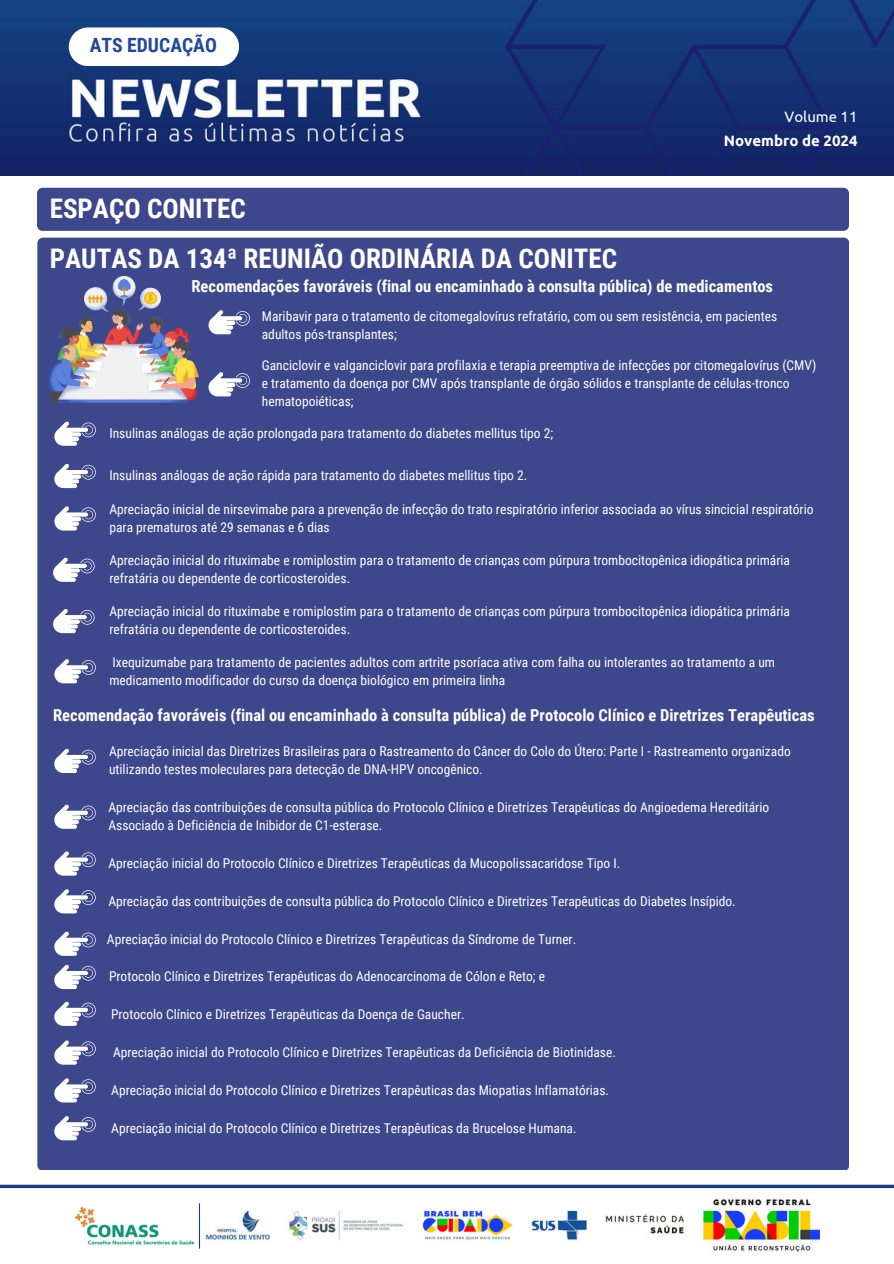
<style>
.page{position:relative;width:894px;height:1264px;background:#fff}
.page>*{position:absolute;margin:0;border:0;box-sizing:border-box;transform-origin:0 0}
.t1{font:700 27px "Roboto Condensed";color:#fff}
.t2{font:700 19.65px "Ubuntu";color:#21489c}
.t3{font:700 19.65px "Roboto Condensed";color:#21489c}
.t4{font:700 16.5px "Roboto Condensed";color:#fff}
.t5{font:700 15px "Ubuntu";color:#fff}
.t6{font:15px "Ubuntu";color:#fff}
.t7{font:13.5px/18px "Roboto Condensed";color:#fff}
</style>
<div class="page">
<img style="left:0;top:0;width:893px;height:176px">
<div style="left:37px;top:188px;width:811px;height:43px;background:#3d478b"></div>
<svg style="left:69px;top:27px;width:170px;height:48px"></svg>
<div style="left:37px;top:238px;width:812px;height:931px;background:#3d478b"></div>
<img style="left:50px;top:277px;width:148px;height:126px">
<svg style="left:208px;top:310px;width:42px;height:24px"></svg>
<svg style="left:54px;top:463px;width:42px;height:25px"></svg>
<svg style="left:54px;top:506px;width:42px;height:24px"></svg>
<svg style="left:53px;top:557px;width:42px;height:25px"></svg>
<svg style="left:54px;top:421px;width:42px;height:25px"></svg>
<svg style="left:53px;top:608px;width:42px;height:25px"></svg>
<svg style="left:54px;top:659px;width:42px;height:24px"></svg>
<svg style="left:54px;top:748px;width:42px;height:25px"></svg>
<svg style="left:208px;top:372px;width:42px;height:24px"></svg>
<svg style="left:54px;top:804px;width:42px;height:24px"></svg>
<svg style="left:54px;top:851px;width:42px;height:24px"></svg>
<svg style="left:54px;top:889px;width:42px;height:24px"></svg>
<svg style="left:54px;top:931px;width:42px;height:24px"></svg>
<svg style="left:54px;top:964px;width:42px;height:25px"></svg>
<svg style="left:54px;top:1001px;width:42px;height:24px"></svg>
<svg style="left:54px;top:1115px;width:42px;height:25px"></svg>
<svg style="left:54px;top:1078px;width:42px;height:24px"></svg>
<svg style="left:54px;top:1040px;width:42px;height:24px"></svg>
<img style="left:74px;top:1206px;width:120px;height:39px">
<hr style="left:199px;top:1203px;width:1px;height:45px;background:#173f80">
<img style="left:205px;top:1199px;width:614px;height:53px">
<hr style="left:0;top:1184px;width:893px;height:3px;background:#173f80">
<h3 class="t3" style="left:90px;top:34px;width:129px">ATS EDUCAÇÃO</h3>
<p class="t2" style="left:77px;top:45px;width:153px">ATS EDUCAÇÃO</p>
<h2 class="t1" style="left:50px;top:193px;width:197px">ESPAÇO CONITEC</h2>
<h1 class="t1" style="left:50px;top:242px;width:568px">PAUTAS DA 134ª REUNIÃO ORDINÁRIA DA CONITEC</h1>
<h4 class="t6" style="left:784px;top:108px;width:74px">Volume 11</h4>
<h2 class="t5" style="left:723px;top:132px;width:135px">Novembro de 2024</h2>
<p class="t4" style="left:191px;top:277px;width:583px">Recomendações favoráveis (final ou encaminhado à consulta pública) de medicamentos</p>
<h3 class="t7" style="left:262px;top:307px;width:517px">Maribavir para o tratamento de citomegalovírus refratário, com ou sem resistência, em pacientes adultos pós-transplantes;</h3>
<h1 class="t7" style="left:262px;top:357px;width:556px">Ganciclovir e valganciclovir para profilaxia e terapia preemptiva de infecções por citomegalovírus (CMV) e tratamento da doença por CMV após transplante de órgão sólidos e transplante de células-tronco hematopoiéticas;</h1>
<p class="t7" style="left:109px;top:424px;width:445px">Insulinas análogas de ação prolongada para tratamento do diabetes mellitus tipo 2;</p>
<p class="t7" style="left:109px;top:467px;width:419px">Insulinas análogas de ação rápida para tratamento do diabetes mellitus tipo 2.</p>
<p class="t7" style="left:109px;top:500px;width:705px">Apreciação inicial de nirsevimabe para a prevenção de infecção do trato respiratório inferior associada ao vírus sincicial respiratório para prematuros até 29 semanas e 6 dias</p>
<p class="t7" style="left:109px;top:551px;width:682px">Apreciação inicial do rituximabe e romiplostim para o tratamento de crianças com púrpura trombocitopênica idiopática primária refratária ou dependente de corticosteroides.</p>
<p class="t7" style="left:109px;top:603px;width:682px">Apreciação inicial do rituximabe e romiplostim para o tratamento de crianças com púrpura trombocitopênica idiopática primária refratária ou dependente de corticosteroides.</p>
<p class="t7" style="left:109px;top:653px;width:667px">Ixequizumabe para tratamento de pacientes adultos com artrite psoríaca ativa com falha ou intolerantes ao tratamento a um medicamento modificador do curso da doença biológico em primeira linha</p>
<p class="t4" style="left:53px;top:705px;width:762px">Recomendação favoráveis (final ou encaminhado à consulta pública) de Protocolo Clínico e Diretrizes Terapêuticas</p>
<p class="t7" style="left:109px;top:742px;width:683px">Apreciação inicial das Diretrizes Brasileiras para o Rastreamento do Câncer do Colo do Útero: Parte I - Rastreamento organizado utilizando testes moleculares para detecção de DNA-HPV oncogênico.</p>
<p class="t7" style="left:108px;top:798px;width:662px">Apreciação das contribuições de consulta pública do Protocolo Clínico e Diretrizes Terapêuticas do Angioedema Hereditário<br>Associado à Deficiência de Inibidor de C1-esterase.</p>
<p class="t7" style="left:108px;top:854px;width:513px">Apreciação inicial do Protocolo Clínico e Diretrizes Terapêuticas da Mucopolissacaridose Tipo I.</p>
<p class="t7" style="left:108px;top:892px;width:628px">Apreciação das contribuições de consulta pública do Protocolo Clínico e Diretrizes Terapêuticas do Diabetes Insípido.</p>
<p class="t7" style="left:107px;top:929px;width:470px">Apreciação inicial do Protocolo Clínico e Diretrizes Terapêuticas da Síndrome de Turner.</p>
<p class="t7" style="left:109px;top:967px;width:437px">Protocolo Clínico e Diretrizes Terapêuticas do Adenocarcinoma de Cólon e Reto; e</p>
<p class="t7" style="left:111px;top:1005px;width:355px">Protocolo Clínico e Diretrizes Terapêuticas da Doença de Gaucher.</p>
<p class="t7" style="left:113px;top:1043px;width:504px">Apreciação inicial do Protocolo Clínico e Diretrizes Terapêuticas da Deficiência de Biotinidase.</p>
<p class="t7" style="left:111px;top:1081px;width:499px">Apreciação inicial do Protocolo Clínico e Diretrizes Terapêuticas das Miopatias Inflamatórias.</p>
<h3 class="t7" style="left:111px;top:1118px;width:466px">Apreciação inicial do Protocolo Clínico e Diretrizes Terapêuticas da Brucelose Humana.</h3>
</div>
